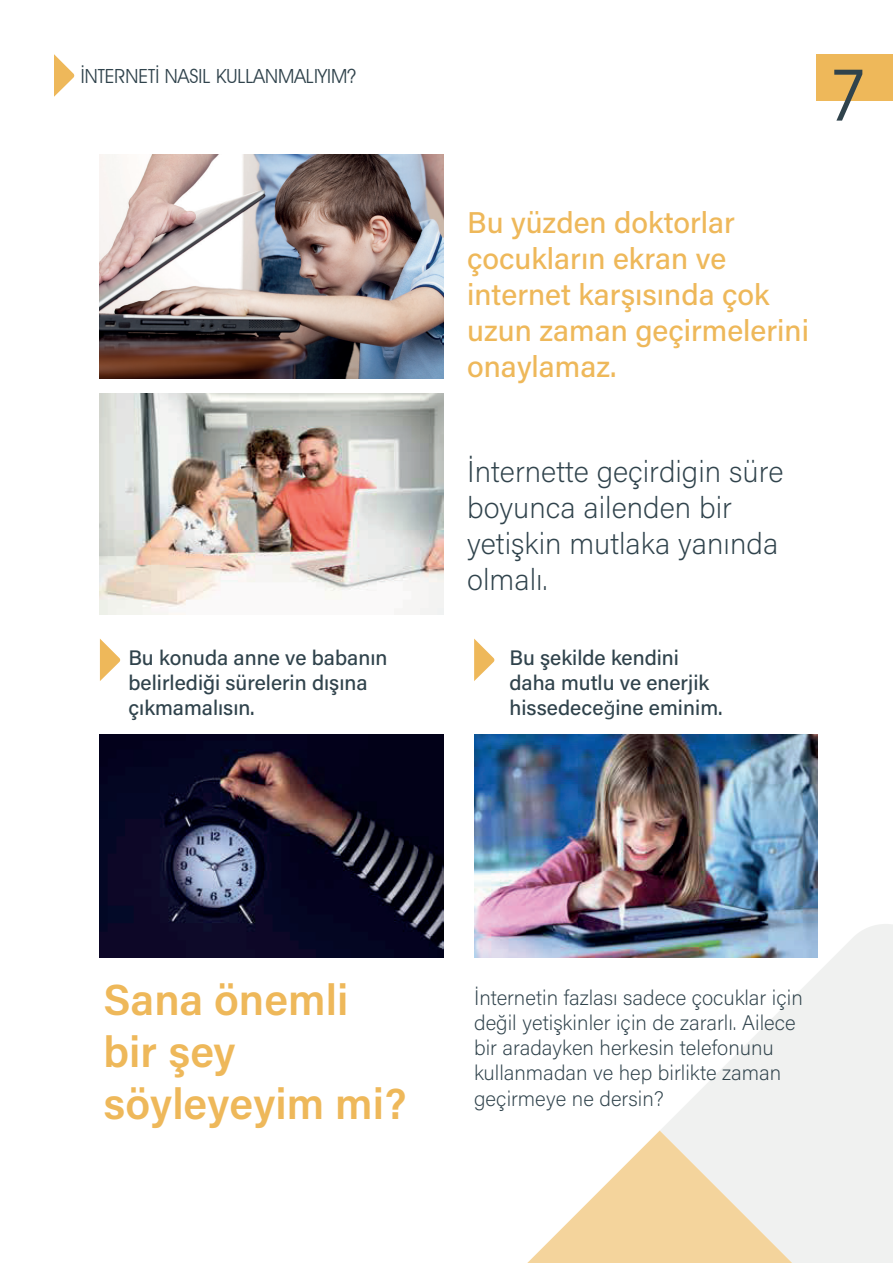
<style>
.page{position:relative;width:893px;height:1263px;background:#fff}
.page>*{position:absolute;margin:0;border:0;box-sizing:border-box;transform-origin:0 0}
.t1{font:71.55px "Avant Garde IT Cby BT";color:#30434c}
.t2{font:600 43.5px/52.2px "Acumin Pro";color:#eeb85a}
.t3{font:500 30px/36px "Acumin Pro";color:#eeb85a}
.t4{font:200 30px/36px "Acumin Pro";color:#30434c}
.t5{font:200 21px/25.2px "Acumin Pro";color:#30434c}
.t6{font:500 21px/25.2px "Acumin Pro";color:#30434c}
.t7{font:19.5px "Avant Garde IT Cby BT";color:#30434c}
.s1{font-family:"Myriad Pro";font-weight:400}
</style>
<div class="page">
<div style="left:816px;top:54px;width:77px;height:46px;background:#eeb85a"></div>
<svg style="left:54px;top:54px;width:20px;height:43px"></svg>
<img style="left:100px;top:393px;width:343px;height:221px">
<img style="left:100px;top:734px;width:343px;height:223px">
<img style="left:474px;top:734px;width:343px;height:223px">
<svg style="left:660px;top:924px;width:233px;height:339px;fill:#f0f1f0"></svg>
<svg style="left:527px;top:1130px;width:265px;height:133px"></svg>
<svg style="left:100px;top:639px;width:20px;height:42px"></svg>
<svg style="left:474px;top:639px;width:20px;height:42px"></svg>
<img style="left:100px;top:154px;width:343px;height:225px">
<p class="t7" style="left:81px;top:64px;width:277px">İNTERNETİ NASIL KULLANMALIYIM?</p>
<h1 class="t1" style="left:827px;top:52px;width:42px">7</h1>
<h3 class="t3" style="left:467px;top:203px;width:343px">Bu yüzden doktorlar çocukların ekran ve internet karşısında çok uzun zaman geçirmelerini onaylamaz.</h3>
<h3 class="t4" style="left:467px;top:452px;width:318px">İnternette geçirdigin süre boyunca ailenden bir yetişkin mutlaka yanında olmalı.</h3>
<p class="t6" style="left:128px;top:644px;width:261px">Bu konuda anne ve babanın belirlediği sürelerin dışına çıkmamalısın.</p>
<p class="t6" style="left:509px;top:644px;width:215px">Bu şe kilde kendini daha mutlu ve enerjik hissedece<span class="s1">ğ</span>ine eminim.</p>
<h2 class="t2" style="left:103px;top:972px;width:305px">Sana önemli bir şey söyleyeyim mi?</h2>
<p class="t5" style="left:474px;top:984px;width:330px">İnternetin fazlası sadece çocuklar için değil yetişkinler için de zararlı. Ailece bir aradayken herkesin telefonunu kullanmadan ve hep birlikte zaman geçirmeye ne dersin?</p>
</div>
